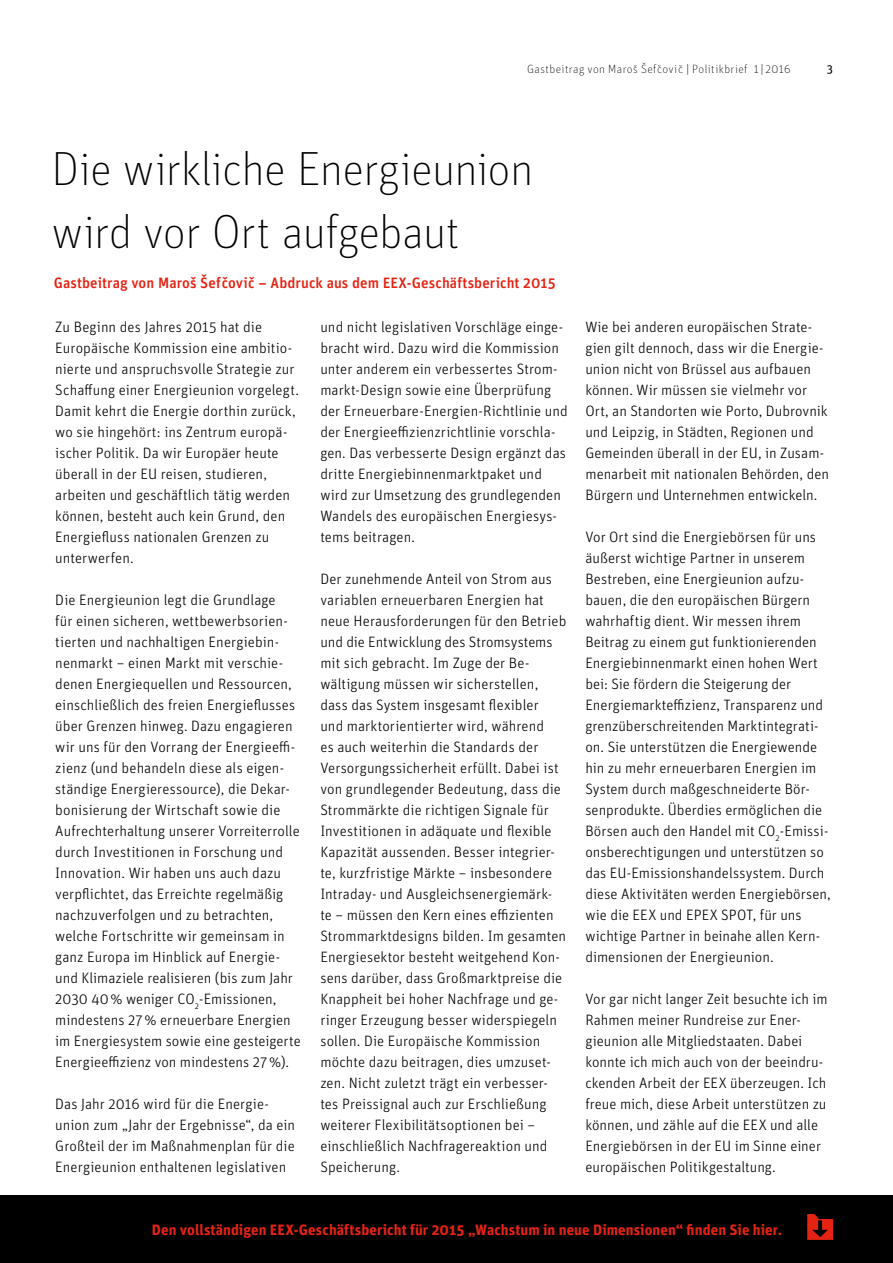
<style>
.page{position:relative;width:893px;height:1263px;background:#fff}
.page>*{position:absolute;margin:0;border:0;box-sizing:border-box;transform-origin:0 0}
.t1{font:100 48px/63px "Unit";letter-spacing:-.015em;color:#000}
.t2{font:300 15px/21px "Unit";letter-spacing:.005em;color:#000}
.t3{font:700 15px "Unit";letter-spacing:.005em;color:#e42313}
.t4{font:500 15px "Unit";letter-spacing:.005em;color:#e42313}
.t5{font:100 12px "Unit";letter-spacing:.035em;color:#000}
.t6{font:12px "Unit";color:#000}
</style>
<div class="page">
<div style="left:0;top:1195px;width:893px;height:68px;background:#000"></div>
<svg style="left:807px;top:1214px;width:26px;height:26px"></svg>
<p class="t5" style="left:527px;top:61px;width:265px">Gastbeitrag von Maroš Šefˇcoviˇc | Politikbrief 1 | 2016</p>
<p class="t6" style="left:827px;top:61px;width:8px">3</p>
<h1 class="t1" style="left:51px;top:136px;width:483px">Die wirkliche Energieunion wird vor Ort aufgebaut</h1>
<p class="t4" style="left:54px;top:273px;width:503px">Gastbeitrag von Maroš Šefˇcoviˇc – Abdruck aus dem EEX-Geschäftsbericht 2015</p>
<p class="t2" style="left:320px;top:316px;width:249px">und nicht legislativen Vorschläge einge&shy;bracht wird. Dazu wird die Kommission unter anderem ein verbessertes Strom&shy;markt-Design sowie eine Überprüfung der Erneuerbare-Energien-Richtlinie und der Energieeffizienzrichtlinie vorschla&shy;gen. Das verbesserte Design ergänzt das dritte Energiebinnenmarktpaket und wird zur Umsetzung des grundlegenden Wandels des europäischen Energiesys&shy;tems beitragen.</p>
<p class="t2" style="left:320px;top:568px;width:248px">Der zunehmende Anteil von Strom aus variablen erneuerbaren Energien hat neue Herausforderungen für den Betrieb und die Entwicklung des Stromsystems mit sich gebracht. Im Zuge der Be&shy;wältigung müssen wir sicherstellen, dass das System insgesamt flexibler<br>und marktorientierter wird, während<br>es auch weiterhin die Standards der Versorgungssicherheit erfüllt. Dabei ist von grundlegender Bedeutung, dass die Strommärkte die richtigen Signale für Investitionen in adäquate und flexible Kapazität aussenden. Besser integrier&shy;te, kurzfristige Märkte – insbesondere Intraday- und Ausgleichsenergiemärk&shy;te – müssen den Kern eines effizienten Strommarktdesigns bilden. Im gesamten Energiesektor besteht weitgehend Kon&shy;sens darüber, dass Großmarktpreise die Knappheit bei hoher Nachfrage und ge&shy;ringer Erzeugung besser widerspiegeln sollen. Die Europäische Kommission möchte dazu beitragen, dies umzuset&shy;zen. Nicht zuletzt trägt ein verbesser&shy;tes Preissignal auch zur Erschließung weiterer Flexibilitätsoptionen bei – einschließlich Nachfragereaktion und Speicherung.</p>
<p class="t2" style="left:55px;top:316px;width:245px">Zu Beginn des Jahres 2015 hat die Europäische Kommission eine ambitio&shy;nierte und anspruchsvolle Strategie zur Schaffung einer Energieunion vorgelegt.<br>Damit kehrt die Energie dorthin zurück, wo sie hingehört: ins Zentrum europä&shy;ischer Politik. Da wir Europäer heute überall in der EU reisen, studieren, arbeiten und geschäftlich tätig werden können, besteht auch kein Grund, den Energiefluss nationalen Grenzen zu unterwerfen.</p>
<p class="t2" style="left:55px;top:589px;width:247px">Die Energieunion legt die Grundlage<br>für einen sicheren, wettbewerbsorien&shy;tierten und nachhaltigen Energiebin&shy;nenmarkt – einen Markt mit verschie&shy;denen Energiequellen und Ressourcen, einschließlich des freien Energieflusses über Grenzen hinweg. Dazu engagieren wir uns für den Vorrang der Energieeffi&shy;zienz (und behandeln diese als eigen&shy;ständige Energieressource), die Dekar&shy;bonisierung der Wirtschaft sowie die Aufrechterhaltung unserer Vorreiterrolle durch Investitionen in Forschung und Innovation. Wir haben uns auch dazu verpflichtet, das Erreichte regelmäßig nachzuverfolgen und zu betrachten, welche Fortschritte wir gemeinsam in ganz Europa im Hinblick auf Energie&shy;und Klimaziele realisieren (bis zum Jahr 2030 40% weniger CO<sub>2</sub>-Emissionen, mindestens 27% erneuerbare Energien im Energiesystem sowie eine gesteigerte Energieeffizienz von mindestens 27%).</p>
<p class="t2" style="left:55px;top:1093px;width:241px">Das Jahr 2016 wird für die Energie&shy;union zum „Jahr der Ergebnisse“, da ein Großteil der im Maßnahmenplan für die Energieunion enthaltenen legislativen</p>
<p class="t2" style="left:585px;top:316px;width:245px">Wie bei anderen europäischen Strate&shy;gien gilt dennoch, dass wir die Energie&shy;union nicht von Brüssel aus aufbauen können. Wir müssen sie vielmehr vor Ort, an Standorten wie Porto, Dubrovnik und Leipzig, in Städten, Regionen und Gemeinden überall in der EU, in Zusam&shy;menarbeit mit nationalen Behörden, den Bürgern und Unternehmen entwickeln.</p>
<p class="t2" style="left:585px;top:526px;width:247px">Vor Ort sind die Energiebörsen für uns äußerst wichtige Partner in unserem Bestreben, eine Energieunion aufzu&shy;bauen, die den europäischen Bürgern wahrhaftig dient. Wir messen ihrem Beitrag zu einem gut funktionierenden Energiebinnenmarkt einen hohen Wert bei: Sie fördern die Steigerung der Energiemarkteffizienz, Transparenz und grenzüberschreitenden Marktintegrati&shy;on. Sie unterstützen die Energiewende hin zu mehr erneuerbaren Energien im System durch maßgeschneiderte Bör&shy;senprodukte. Überdies ermöglichen die Börsen auch den Handel mit CO<sub>2</sub>-Emissi&shy;onsberechtigungen und unterstützen so das EU-Emissionshandelssystem. Durch diese Aktivitäten werden Energiebörsen, wie die EEX und EPEX SPOT, für uns wichtige Partner in beinahe allen Kern&shy;dimensionen der Energieunion.</p>
<p class="t2" style="left:585px;top:988px;width:244px">Vor gar nicht langer Zeit besuchte ich im Rahmen meiner Rundreise zur Ener&shy;gieunion alle Mitgliedstaaten. Dabei konnte ich mich auch von der beeindru&shy;ckenden Arbeit der EEX überzeugen. Ich freue mich, diese Arbeit unterstützen zu können, und zähle auf die EEX und alle Energiebörsen in der EU im Sinne einer europäischen Politikgestaltung.</p>
<p class="t3" style="left:152px;top:1221px;width:632px">Den vollständigen EEX-Geschäftsbericht für 2015 „Wachstum in neue Dimensionen“ finden Sie hier.</p>
</div>
